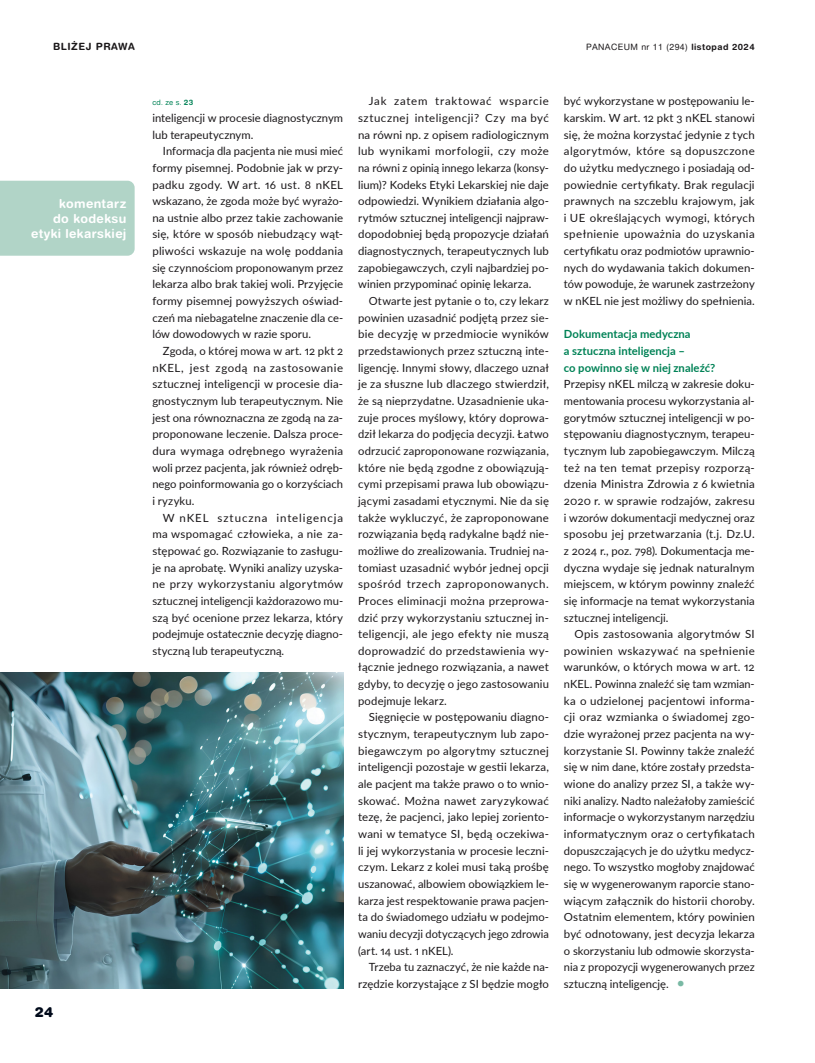
<style>
.page{position:relative;width:815px;height:1063px;background:#fff}
.page>*{position:absolute;margin:0;border:0;box-sizing:border-box;transform-origin:0 0}
.t1{font:13.75px "Switzer Rnd EFN Black";color:#000a1a}
.P_tekst_na_plakietce{font:700 12.5px/15px "Switzer Rnd EFN";letter-spacing:.03em;color:#fff;text-align:right}
.P_tekst{font:11.25px/16.6px "Lato";color:#1a1719;text-align:justify}
.P_tekst_pierwszy_aka{font:11.25px/16.6px "Lato";color:#1a1719}
.P_śródtytuł_1{font:700 11.25px/16.6px "Lato";letter-spacing:.005em;color:#008256}
.t2{font:700 10px "Switzer Rnd EFN";letter-spacing:.05em;color:#1a1719}
.t3{font:8.75px "Switzer Rnd EFN";letter-spacing:.05em;color:#1a1719}
.P_kontynuaca_tekstu{font:7.5px "Switzer Rnd EFN";color:#008256}
.s1{font-weight:700}
.s2{font-size:15px;color:#79b9a4}
</style>
<div class="page">
<div style="left:0;top:181px;width:135px;height:75px;background:#b1d4c7"></div>
<img style="left:0;top:672px;width:343px;height:317px">
<p class="t2" style="left:53px;top:40px;width:83px">BLIŻEJ PRAWA</p>
<p class="t3" style="left:586px;top:41px;width:170px">PANACEUM nr 11 (294) <span class="s1">listopad 2024</span></p>
<p class="P_tekst_na_plakietce" style="left:31px;top:196px;width:97px">komentarz<br>do kodeksu etyki lekarskiej</p>
<p class="t1" style="left:35px;top:1004px;width:20px">24</p>
<p class="P_kontynuaca_tekstu" style="left:152px;top:98px;width:42px">cd. ze s. <span class="s1">23</span></p>
<p class="P_tekst_pierwszy_aka" style="left:152px;top:109px;width:192px">inteligencji w procesie diagnostycznym lub terapeutycznym.</p>
<p class="P_tekst" style="left:152px;top:142px;width:192px;text-indent:11px">Informacja dla pacjenta nie musi mieć formy pisemnej. Podobnie jak w przy&shy;padku zgody. W art. 16 ust. 8 nKEL wskazano, że zgoda może być wyrażo&shy;na ustnie albo przez takie zachowanie się, które w sposób niebudzący wąt&shy;pliwości wskazuje na wolę poddania się czynnościom proponowanym przez lekarza albo brak takiej woli. Przyjęcie formy pisemnej powyższych oświad&shy;czeń ma niebagatelne znaczenie dla ce&shy;lów dowodowych w razie sporu.</p>
<p class="P_tekst" style="left:152px;top:342px;width:192px;text-indent:11px">Zgoda, o której mowa w art. 12 pkt 2 nKEL, jest zgodą na zastosowanie sztucznej inteligencji w procesie dia&shy;gnostycznym lub terapeutycznym. Nie jest ona równoznaczna ze zgodą na za&shy;proponowane leczenie. Dalsza proce&shy;dura wymaga odrębnego wyrażenia woli przez pacjenta, jak również odręb&shy;nego poinformowania go o korzyściach i ryzyku.</p>
<p class="P_tekst" style="left:152px;top:509px;width:192px;text-indent:11px">W nKEL sztuczna inteligencja ma wspomagać człowieka, a nie za&shy;stępować go. Rozwiązanie to zasługu&shy;je na aprobatę. Wyniki analizy uzyska&shy;ne przy wykorzystaniu algorytmów sztucznej inteligencji każdorazowo mu&shy;szą być ocenione przez lekarza, który podejmuje ostatecznie decyzję diagno&shy;styczną lub terapeutyczną.</p>
<p class="P_tekst" style="left:358px;top:92px;width:192px;text-indent:11px">Jak zatem traktować wsparcie sztucznej inteligencji? Czy ma być na równi np. z opisem radiologicznym lub wynikami morfologii, czy może na równi z opinią innego lekarza (konsy&shy;lium)? Kodeks Etyki Lekarskiej nie daje odpowiedzi. Wynikiem działania algo&shy;rytmów sztucznej inteligencji najpraw&shy;dopodobniej będą propozycje działań diagnostycznych, terapeutycznych lub zapobiegawczych, czyli najbardziej po&shy;winien przypominać opinię lekarza.</p>
<p class="P_tekst" style="left:358px;top:292px;width:192px;text-indent:11px">Otwarte jest pytanie o to, czy lekarz powinien uzasadnić podjętą przez sie&shy;bie decyzję w przedmiocie wyników przedstawionych przez sztuczną inte&shy;ligencję. Innymi słowy, dlaczego uznał je za słuszne lub dlaczego stwierdził, że są nieprzydatne. Uzasadnienie uka&shy;zuje proces myślowy, który doprowa&shy;dził lekarza do podjęcia decyzji. Łatwo odrzucić zaproponowane rozwiązania, które nie będą zgodne z obowiązują&shy;cymi przepisami prawa lub obowiązu&shy;jącymi zasadami etycznymi. Nie da się także wykluczyć, że zaproponowane rozwiązania będą radykalne bądź nie&shy;możliwe do zrealizowania. Trudniej na&shy;tomiast uzasadnić wybór jednej opcji spośród trzech zaproponowanych.<br>Proces eliminacji można przeprowa&shy;dzić przy wykorzystaniu sztucznej in&shy;teligencji, ale jego efekty nie muszą doprowadzić do przedstawienia wy&shy;łącznie jednego rozwiązania, a nawet gdyby, to decyzję o jego zastosowaniu podejmuje lekarz.</p>
<p class="P_tekst" style="left:358px;top:709px;width:192px;text-indent:11px">Sięgnięcie w postępowaniu diagno&shy;stycznym, terapeutycznym lub zapo&shy;biegawczym po algorytmy sztucznej inteligencji pozostaje w gestii lekarza, ale pacjent ma także prawo o to wnio&shy;skować. Można nawet zaryzykować tezę, że pacjenci, jako lepiej zoriento&shy;wani w tematyce SI, będą oczekiwa&shy;li jej wykorzystania w procesie leczni&shy;czym. Lekarz z kolei musi taką prośbę uszanować, albowiem obowiązkiem le&shy;karza jest respektowanie prawa pacjen&shy;ta do świadomego udziału w podejmo&shy;waniu decyzji dotyczących jego zdrowia (art. 14 ust. 1 nKEL).</p>
<p class="P_tekst" style="left:358px;top:958px;width:192px;text-align:right">Trzeba tu zaznaczyć, że nie każde na&shy;rzędzie korzystające z SI będzie mogło</p>
<p class="P_tekst" style="left:564px;top:92px;width:192px">być wykorzystane w postępowaniu le&shy;karskim. W art. 12 pkt 3 nKEL stanowi się, że można korzystać jedynie z tych algorytmów, które są dopuszczone do użytku medycznego i posiadają od&shy;powiednie certyfikaty. Brak regulacji prawnych na szczeblu krajowym, jak i UE określających wymogi, których spełnienie upoważnia do uzyskania certyfikatu oraz podmiotów uprawnio&shy;nych do wydawania takich dokumen&shy;tów powoduje, że warunek zastrzeżony w nKEL nie jest możliwy do spełnienia.</p>
<p class="P_śródtytuł_1" style="left:564px;top:325px;width:153px">Dokumentacja medyczna<br>a sztuczna inteligencja –<br>co powinno się w niej znaleźć?</p>
<p class="P_tekst_pierwszy_aka" style="left:564px;top:375px;width:192px;text-align:justify">Przepisy nKEL milczą w zakresie doku&shy;mentowania procesu wykorzystania al&shy;gorytmów sztucznej inteligencji w po&shy;stępowaniu diagnostycznym, terapeu&shy;tycznym lub zapobiegawczym. Milczą też na ten temat przepisy rozporzą&shy;dzenia Ministra Zdrowia z 6 kwietnia 2020 r. w sprawie rodzajów, zakresu i wzorów dokumentacji medycznej oraz sposobu jej przetwarzania (t.j. Dz.U. z 2024 r., poz. 798). Dokumentacja me&shy;dyczna wydaje się jednak naturalnym miejscem, w którym powinny znaleźć się informacje na temat wykorzystania sztucznej inteligencji.</p>
<p class="P_tekst" style="left:564px;top:625px;width:192px;text-indent:11px">Opis zastosowania algorytmów SI powinien wskazywać na spełnienie warunków, o których mowa w art. 12 nKEL. Powinna znaleźć się tam wzmian&shy;ka o udzielonej pacjentowi informa&shy;cji oraz wzmianka o świadomej zgo&shy;dzie wyrażonej przez pacjenta na wy&shy;korzystanie SI. Powinny także znaleźć się w nim dane, które zostały przedsta&shy;wione do analizy przez SI, a także wy&shy;niki analizy. Nadto należałoby zamieścić informacje o wykorzystanym narzędziu informatycznym oraz o certyfikatach dopuszczających je do użytku medycz&shy;nego. To wszystko mogłoby znajdować się w wygenerowanym raporcie stano&shy;wiącym załącznik do historii choroby.<br>Ostatnim elementem, który powinien być odnotowany, jest decyzja lekarza o skorzystaniu lub odmowie skorzysta&shy;nia z propozycji wygenerowanych przez sztuczną inteligencję. <span class="s2">•</span></p>
</div>
